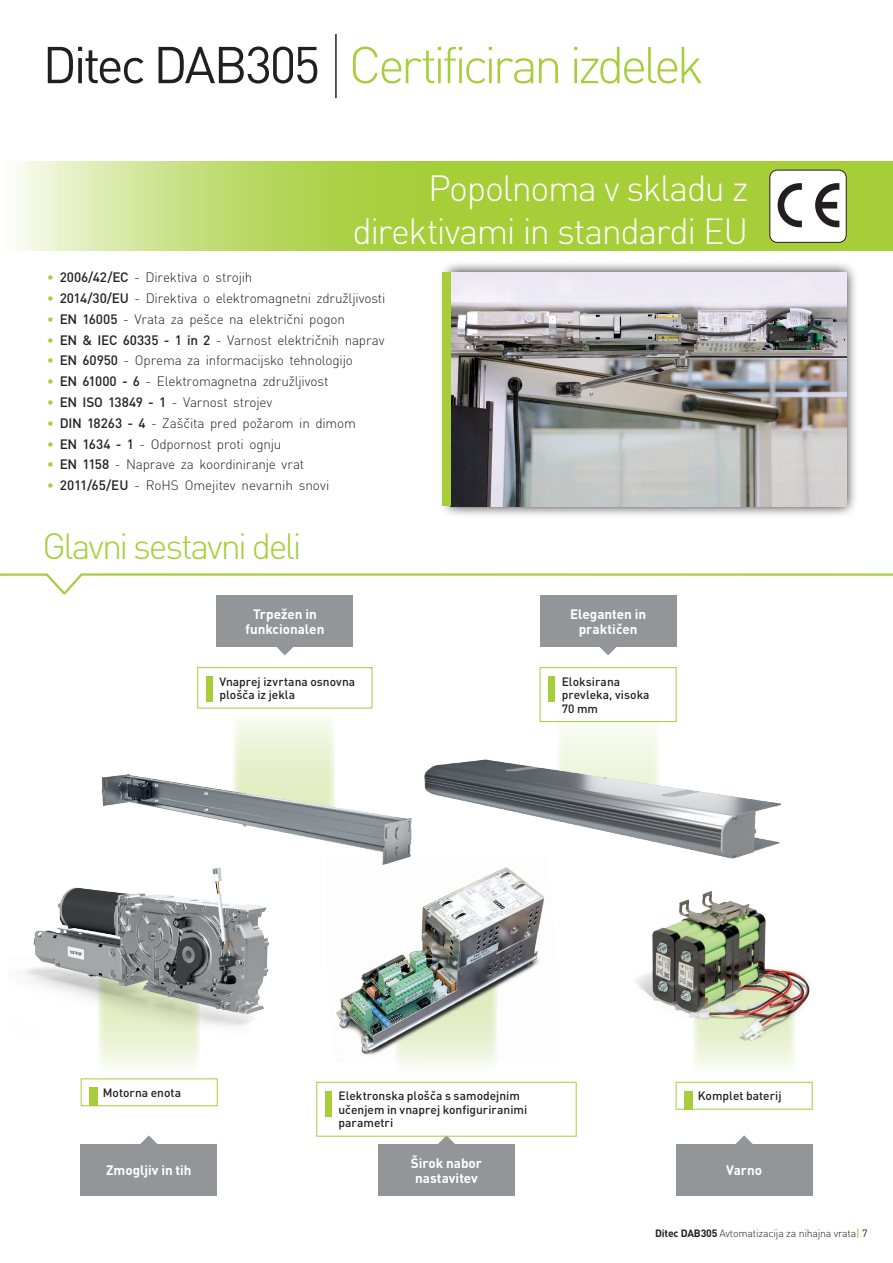
<style>
.page{position:relative;width:893px;height:1263px;background:#fff}
.page>*{position:absolute;margin:0;border:0;box-sizing:border-box;transform-origin:0 0}
.t1{font:300 51px "DIN Pro";letter-spacing:-.075em;color:#a6ce39}
.t2{font:51px "DIN Pro";letter-spacing:-.06em;color:#231f20}
.Headline_1_36_-20{font:300 36px "DIN Pro";letter-spacing:-.04em;color:#fff}
.t3{font:300 36px "DIN Pro";letter-spacing:-.06em;color:#a6ce39}
.Bodytext_9_-15{font:300 13.5px "DIN Pro";letter-spacing:-.015em;color:#231f20}
.t4{font:700 13.5px/15px "DIN Pro";letter-spacing:-.005em;color:#fff;text-align:center}
.Caption_8_-15{font:500 12px/13.5px "DIN Pro";color:#231f20}
.t5{font:300 10.5px "DIN Pro";letter-spacing:-.015em;color:#231f20}
.s1{color:#a6ce39}
.s2{font-weight:500}
.s3{font-weight:700}
.s4{font-weight:500;color:#a6ce39}
.s5{font-weight:400}
</style>
<div class="page">
<div style="left:557px;top:710px;width:102px;height:85px;background:#f8fbf2"></div>
<svg style="left:233px;top:718px;width:102px;height:30px;fill:#f2f7e5"></svg>
<svg style="left:694px;top:1059px;width:100px;height:9px"></svg>
<div style="left:395px;top:957px;width:102px;height:123px;background:linear-gradient(to right,#fbfcf7,#fbfdf8)"></div>
<svg style="left:98px;top:1033px;width:102px;height:34px;fill:#f0f6e0"></svg>
<svg style="left:441px;top:263px;width:414px;height:252px"></svg>
<img style="left:451px;top:272px;width:395px;height:234px">
<svg style="left:0;top:573px;width:893px;height:23px"></svg>
<hr style="left:335px;top:34px;width:2px;height:64px;background:#231f20">
<div style="left:442px;top:272px;width:9px;height:234px;background:#a6ce39"></div>
<svg style="left:15px;top:162px;width:878px;height:89px;background:#b5d65b"></svg>
<div style="left:770px;top:170px;width:76px;height:72px;background:#fff;border-radius:7px"></div>
<svg style="left:778px;top:183px;width:24px;height:44px"></svg>
<svg style="left:815px;top:183px;width:24px;height:44px"></svg>
<div style="left:769px;top:170px;width:78px;height:73px;border:1px solid #231f20;border-radius:7px"></div>
<svg style="left:276px;top:646px;width:18px;height:9px"></svg>
<svg style="left:599px;top:646px;width:18px;height:9px"></svg>
<img style="left:434px;top:744px;width:347px;height:115px">
<img style="left:336px;top:856px;width:222px;height:205px">
<img style="left:101px;top:748px;width:333px;height:136px">
<div style="left:217px;top:595px;width:136px;height:51px;background:#939598"></div>
<div style="left:540px;top:595px;width:136px;height:51px;background:#939598"></div>
<div style="left:197px;top:667px;width:175px;height:41px;border:1px solid #a6ce39"></div>
<div style="left:206px;top:676px;width:7px;height:26px;background:#a6ce39"></div>
<div style="left:540px;top:667px;width:136px;height:55px;border:1px solid #a6ce39"></div>
<div style="left:549px;top:676px;width:6px;height:26px;background:#a6ce39"></div>
<svg style="left:140px;top:1135px;width:17px;height:9px"></svg>
<svg style="left:437px;top:1136px;width:18px;height:8px"></svg>
<svg style="left:736px;top:1135px;width:17px;height:9px"></svg>
<div style="left:81px;top:1144px;width:136px;height:51px;background:#939598"></div>
<div style="left:378px;top:1144px;width:136px;height:51px;background:#939598"></div>
<div style="left:676px;top:1144px;width:136px;height:51px;background:#939598"></div>
<div style="left:81px;top:1078px;width:137px;height:28px;border:1px solid #a6ce39"></div>
<div style="left:90px;top:1087px;width:8px;height:19px;background:#a6ce39"></div>
<div style="left:316px;top:1082px;width:261px;height:54px;border:1px solid #a6ce39"></div>
<div style="left:325px;top:1091px;width:7px;height:25px;background:#a6ce39"></div>
<div style="left:676px;top:1082px;width:137px;height:27px;border:1px solid #a6ce39"></div>
<div style="left:685px;top:1091px;width:8px;height:18px;background:#a6ce39"></div>
<img style="left:24px;top:859px;width:291px;height:174px">
<img style="left:636px;top:891px;width:174px;height:168px">
<p class="t2" style="left:43px;top:30px;width:279px">Ditec DAB305</p>
<p class="t1" style="left:349px;top:30px;width:356px">Certificiran izdelek</p>
<p class="Headline_1_36_-20" style="left:428px;top:163px;width:322px">Popolnoma v skladu z</p>
<p class="Headline_1_36_-20" style="left:353px;top:206px;width:397px">direktivami in standardi EU</p>
<p class="Bodytext_9_-15" style="left:47px;top:268px;width:207px"><span class="s1">•</span> <span class="s2">2006/42/EC</span> - Direktiva o strojih</p>
<p class="Bodytext_9_-15" style="left:47px;top:289px;width:340px"><span class="s1">•</span> <span class="s2">2014/30/EU</span> - Direktiva o elektromagnetni združljivosti</p>
<p class="Bodytext_9_-15" style="left:47px;top:310px;width:300px"><span class="s1">•</span> <span class="s2">EN 16005</span> - Vrata za pešce na električni pogon</p>
<p class="Bodytext_9_-15" style="left:47px;top:331px;width:339px"><span class="s1">•</span> <span class="s2">EN &amp; IEC 60335 - 1 in 2</span> - Varnost električnih naprav</p>
<p class="Bodytext_9_-15" style="left:47px;top:351px;width:308px"><span class="s1">•</span> <span class="s2">EN 60950</span> - Oprema za informacijsko tehnologijo</p>
<p class="Bodytext_9_-15" style="left:47px;top:372px;width:283px"><span class="s1">•</span> <span class="s2">EN 61000 - 6</span> - Elektromagnetna združljivost</p>
<p class="Bodytext_9_-15" style="left:47px;top:393px;width:227px"><span class="s1">•</span> <span class="s2">EN ISO 13849 - 1</span> - Varnost strojev</p>
<p class="Bodytext_9_-15" style="left:47px;top:414px;width:311px"><span class="s1">•</span> <span class="s2">DIN 18263 - 4</span> - Zaščita pred požarom in dimom</p>
<p class="Bodytext_9_-15" style="left:47px;top:434px;width:236px"><span class="s1">•</span> <span class="s2">EN 1634 - 1</span> - Odpornost proti ognju</p>
<p class="Bodytext_9_-15" style="left:47px;top:455px;width:259px"><span class="s1">•</span> <span class="s2">EN 1158</span> - Naprave za koordiniranje vrat</p>
<p class="Bodytext_9_-15" style="left:47px;top:476px;width:284px"><span class="s1">•</span> <span class="s2">2011/65/EU</span> - RoHS Omejitev nevarnih snovi</p>
<p class="t3" style="left:43px;top:522px;width:261px">Glavni sestavni deli</p>
<p class="t4" style="left:245px;top:606px;width:81px">Trpežen in funkcionalen</p>
<p class="t4" style="left:570px;top:606px;width:78px">Eleganten in praktičen</p>
<p class="Caption_8_-15" style="left:219px;top:674px;width:137px">Vnaprej izvrtana osnovna plošča iz jekla</p>
<p class="Caption_8_-15" style="left:562px;top:674px;width:89px">Eloksirana prevleka, visoka<br>70 mm</p>
<p class="Caption_8_-15" style="left:103px;top:1085px;width:80px">Motorna enota</p>
<p class="Caption_8_-15" style="left:338px;top:1089px;width:190px">Elektronska plošča s samodejnim učenjem in vnaprej konfiguriranimi parametri</p>
<p class="Caption_8_-15" style="left:698px;top:1089px;width:85px">Komplet baterij</p>
<p class="t4" style="left:106px;top:1162px;width:87px">Zmogljiv in tih</p>
<p class="t4" style="left:411px;top:1155px;width:73px">Širok nabor nastavitev</p>
<p class="t4" style="left:726px;top:1162px;width:38px">Varno</p>
<p class="t5" style="left:655px;top:1226px;width:214px"><span class="s3">Ditec DAB305</span> Avtomatizacija za nihajna vrata<span class="s4">|</span> <span class="s5">7</span></p>
</div>
